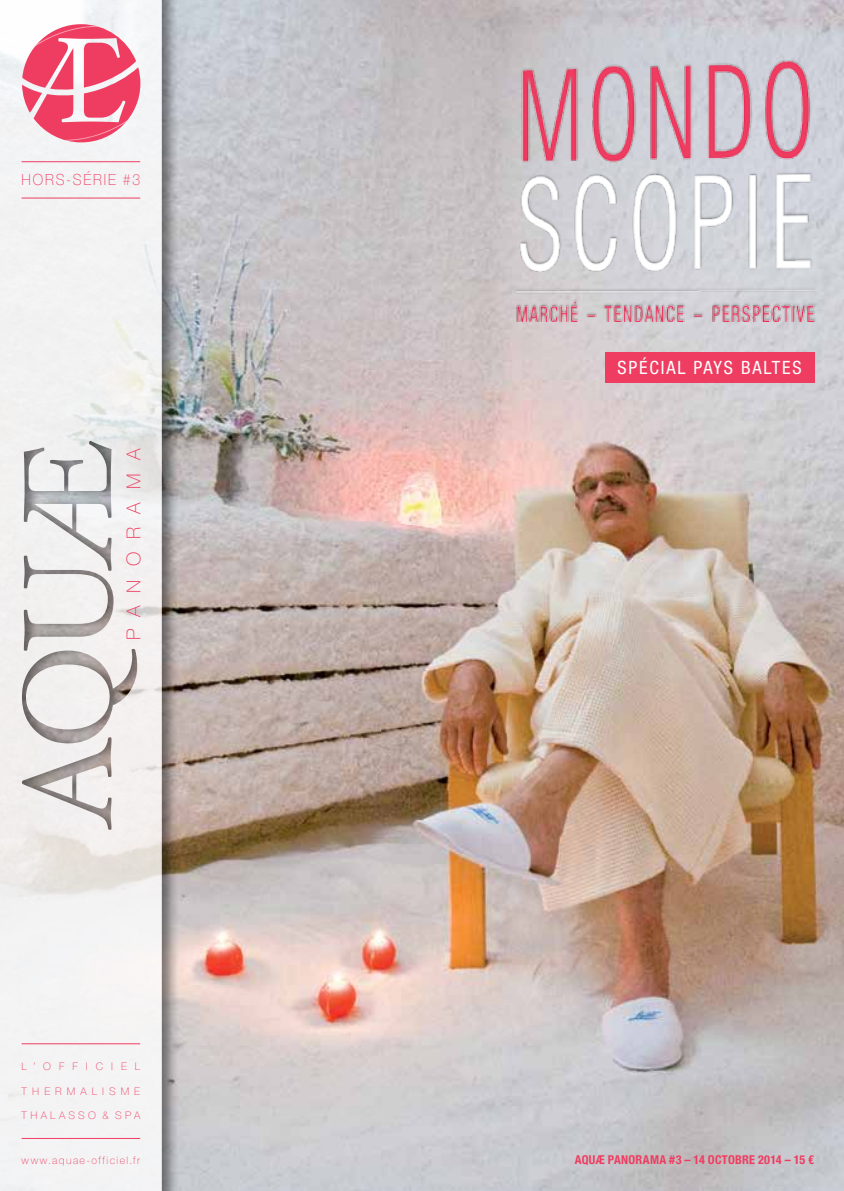
<style>
.page{position:relative;width:844px;height:1191px;background:#fff}
.page>*{position:absolute;margin:0;border:0;box-sizing:border-box;transform-origin:0 0}
.t1{font:100 19.25px "Helvetica Neue LT Pro";letter-spacing:.68em;color:#ef3d61}
.t2{font:condensed 18.38px "Helvetica Neue LT Pro";letter-spacing:.1em;color:#fff}
.t3{font:100 15.4px "Helvetica Neue LT Pro";letter-spacing:.13em;color:#ef3d61;scale:.91 1}
.t4{font:700 condensed 12.25px "Helvetica Neue LT Pro";letter-spacing:.02em;color:#ef3d61}
.t5{font:100 10.5px "Helvetica Neue LT Pro";letter-spacing:.315em;color:#ef3d61}
.t6{font:100 10.5px "Helvetica Neue LT Pro";letter-spacing:.13em;color:#ef3d61}
</style>
<div class="page">
<img style="left:180px;top:0;width:663px;height:1191px">
<div style="left:0;top:0;width:180px;height:1191px;background:#000;opacity:.6"></div>
<svg style="left:0;top:0;width:162px;height:1191px;fill:#f3f2f2"></svg>
<hr style="left:22px;top:198px;width:118px;height:1px;background:#ef3d61">
<hr style="left:22px;top:161px;width:118px;height:1px;background:#ef3d61">
<hr style="left:22px;top:1043px;width:118px;height:1px;background:#ef3d61">
<hr style="left:22px;top:1138px;width:118px;height:1px;background:#ef3d61">
<svg style="left:22px;top:24px;width:118px;height:118px"></svg>
<div style="left:604px;top:352px;width:210px;height:31px;background:#ef3d61"></div>
<div style="left:515px;top:59px;width:301px;height:264px;background:#000;opacity:.22"></div>
<img style="left:513px;top:61px;width:301px;height:260px">
<h3 class="t3" style="left:22px;top:171px;width:132px">HORS-SÉRIE #3</h3>
<h1 class="t1" style="left:122px;top:640px;width:193px;rotate:-90deg">PANORAMA</h1>
<p class="t5" style="left:22px;top:1060px;width:101px">L’OFFI CIEL</p>
<p class="t5" style="left:22px;top:1085px;width:21px">T HE</p>
<p class="t5" style="left:55px;top:1085px;width:46px">RMALIS</p>
<p class="t5" style="left:121px;top:1085px;width:20px">M E</p>
<p class="t5" style="left:22px;top:1109px;width:120px">THAL ASS O &amp; SPA</p>
<p class="t6" style="left:22px;top:1154px;width:120px">WWW.AQUAE-OFFICIEL.FR</p>
<h2 class="t2" style="left:617px;top:357px;width:184px">SPÉCIAL PAYS BALTES</h2>
<p class="t4" style="left:574px;top:1151px;width:241px">AQUÆ PANORAMA #3 – 14 OCTOBRE 2014 – 15 €</p>
</div>
